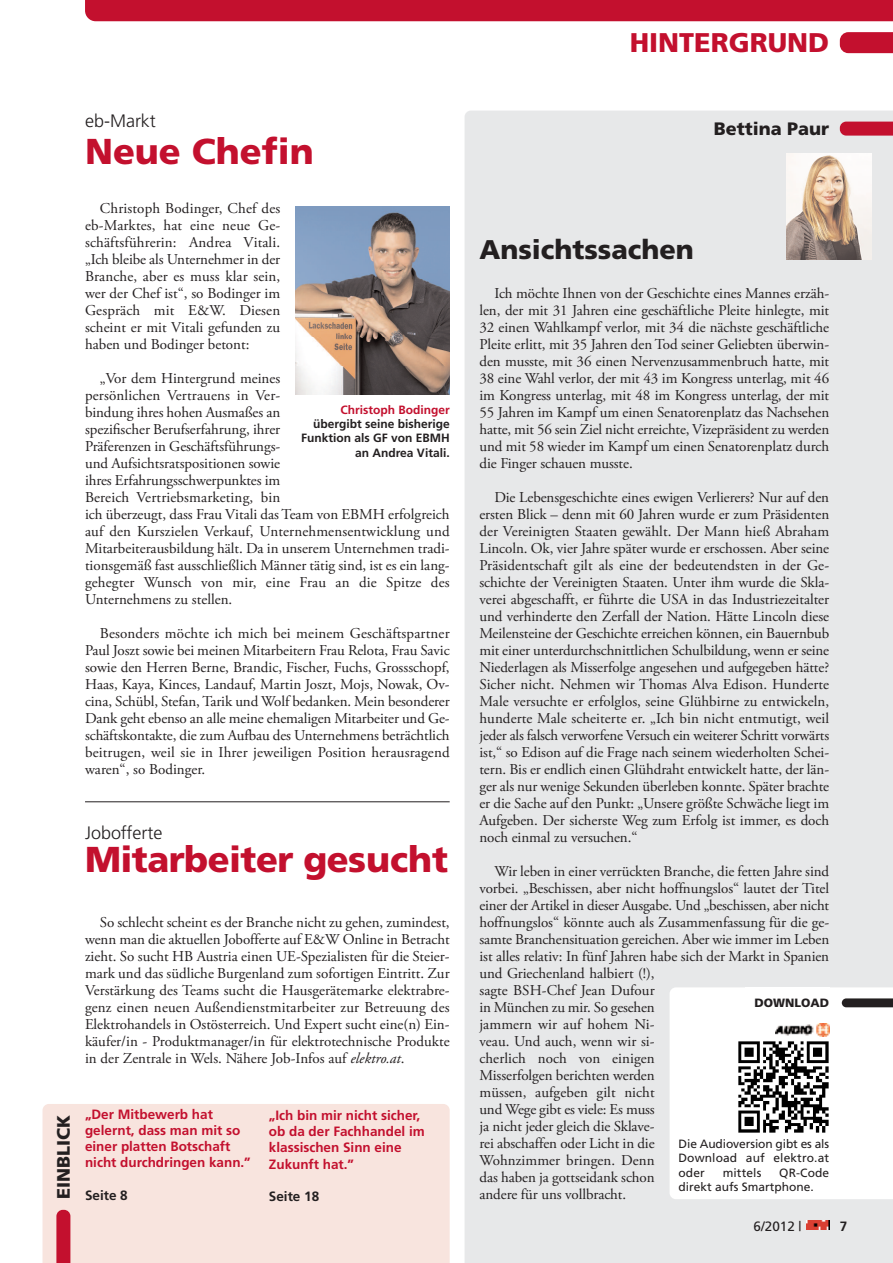
<style>
.page{position:relative;width:893px;height:1263px;background:#fff}
.page>*{position:absolute;margin:0;border:0;box-sizing:border-box;transform-origin:0 0}
.t1{font:900 36px "Frutiger";letter-spacing:-.015em;color:#c3102e}
.t2{font:900 27px "Frutiger";color:#231f20}
.t3{font:900 27px "Frutiger";color:#c3102e}
.t4{font:900 18px "Frutiger";color:#231f20}
.t5{font:300 18px "Frutiger";color:#231f20}
.t6{font:15px/17px "Adobe Garamond Pro";letter-spacing:-.005em;color:#231f20;text-align:justify}
.t7{font:700 13.5px/16.2px "Frutiger";color:#c3102e}
.t8{font:700 13.5px "Frutiger";color:#231f20}
.t9{font:13.5px "Frutiger";color:#231f20}
.t10{font:12px/14.4px "Frutiger";color:#231f20;text-align:justify}
.t11{font:700 12px/14.4px "Frutiger";color:#231f20;text-align:right}
.t12{font:700 12px "Frutiger";color:#c3102e}
.t13{font:900 12px "Frutiger";color:#231f20}
.s1{font-family:"Calibri"}
.s2{font-style:italic}
</style>
<div class="page">
<div style="left:85px;top:0;width:808px;height:21px;background:#c3102e"></div>
<svg style="left:840px;top:32px;width:53px;height:21px"></svg>
<div style="left:465px;top:111px;width:428px;height:1152px;background:#e7e8e9"></div>
<img style="left:787px;top:153px;width:85px;height:106px">
<div style="left:43px;top:1104px;width:407px;height:159px;background:#f8e4de"></div>
<svg style="left:56px;top:1210px;width:14px;height:53px"></svg>
<svg style="left:840px;top:122px;width:53px;height:14px"></svg>
<svg style="left:670px;top:987px;width:223px;height:212px"></svg>
<div style="left:745px;top:987px;width:84px;height:29px;background:#fff"></div>
<svg style="left:842px;top:998px;width:51px;height:9px"></svg>
<img style="left:775px;top:1023px;width:54px;height:13px">
<svg style="left:737px;top:1042px;width:92px;height:90px"></svg>
<img style="left:738px;top:1042px;width:90px;height:90px">
<div style="left:678px;top:1139px;width:151px;height:59px;background:#fff"></div>
<img style="left:295px;top:206px;width:155px;height:189px">
<hr style="left:85px;top:801px;width:365px;height:1px;background:#231f20">
<img style="left:807px;top:1221px;width:22px;height:9px">
<p class="t5" style="left:85px;top:114px;width:72px">eb-Markt</p>
<h1 class="t1" style="left:85px;top:137px;width:230px">Neue Chefin</h1>
<p class="t6" style="left:85px;top:201px;width:197px;text-indent:15px">Christoph Bodinger, Chef des eb-Marktes, hat eine neue Ge&shy;schäftsführerin: Andrea Vitali. „Ich bleibe als Unternehmer in der Branche, aber es muss klar sein, wer der Chef ist“, so Bodinger im Gespräch mit E&amp;W. Diesen scheint er mit Vitali gefunden zu haben und Bodinger betont:</p>
<p class="t6" style="left:85px;top:371px;width:366px;text-align:left;text-indent:15px">„Vor dem Hintergrund meines<br>persönlichen Vertrauens in Ver-<br>bindung ihres hohen Ausmaßes an<br>spezifischer Berufserfahrung, ihrer<br>Präferenzen in Geschäftsführungs-<br>und Aufsichtsratspositionen sowie<br>ihres Erfahrungsschwerpunktes im<br>Bereich Vertriebsmarketing, bin<br>ich überzeugt, dass Frau Vitali das Team von EBMH erfolgreich auf den Kurszielen Verkauf, Unternehmensentwicklung und Mitarbeiterausbildung hält. Da in unserem Unternehmen tradi&shy;tionsgemäß fast ausschließlich Männer tätig sind, ist es ein lang&shy;gehegter Wunsch von mir, eine Frau an die Spitze des Unternehmens zu stellen.</p>
<p class="t6" style="left:85px;top:626px;width:366px;text-indent:15px">Besonders möchte ich mich bei meinem Geschäftspartner Paul Joszt sowie bei meinen Mitarbeitern Frau Relota, Frau Savic sowie den Herren Berne, Brandic, Fischer, Fuchs, Grossschopf, Haas, Kaya, Kinces, Landauf, Martin Joszt, Mojs, Nowak, Ov&shy;cina, Schübl, Stefan, Tarik und Wolf bedanken. Mein besonderer Dank geht ebenso an alle meine ehemaligen Mitarbeiter und Ge&shy;schäftskontakte, die zum Aufbau des Unternehmens beträchtlich beitrugen, weil sie in Ihrer jeweiligen Position herausragend waren“, so Bodinger.</p>
<p class="t12" style="left:340px;top:404px;width:111px">Christoph Bodinger</p>
<p class="t11" style="left:301px;top:417px;width:150px">übergibt seine bisherige<br>Funktion als GF von EBMH an Andrea Vitali.</p>
<p class="t5" style="left:85px;top:825px;width:79px">Jobofferte</p>
<h1 class="t1" style="left:85px;top:845px;width:365px">Mitarbeiter gesucht</h1>
<p class="t6" style="left:85px;top:915px;width:366px;text-indent:15px">So schlecht scheint es der Branche nicht zu gehen, zumindest, wenn man die aktuellen Jobofferte auf E&amp;W Online in Betracht zieht. So sucht HB Austria einen UE-Spezialisten für die Steier&shy;mark und das südliche Burgenland zum sofortigen Eintritt. Zur Verstärkung des Teams sucht die Hausgerätemarke elektrabre&shy;genz einen neuen Außendienstmitarbeiter zur Betreuung des Elektrohandels in Ostösterreich. Und Expert sucht eine(n) Ein&shy;käufer/in - Produktmanager/in fu<span class="s1">̈</span>r elektrotechnische Produkte in der Zentrale in Wels. Nähere Job-Infos auf <span class="s2">elektro.at</span>.</p>
<p class="t4" style="left:56px;top:1199px;width:85px;rotate:-90deg">EINBLICK</p>
<p class="t7" style="left:85px;top:1107px;width:167px">„Der Mitbewerb hat gelernt, dass man mit so einer platten Botschaft nicht durchdringen kann.”</p>
<p class="t8" style="left:85px;top:1189px;width:44px">Seite 8</p>
<p class="t7" style="left:269px;top:1108px;width:157px">„Ich bin mir nicht sicher, ob da der Fachhandel im klassischen Sinn eine<br>Zukunft hat.”</p>
<p class="t8" style="left:269px;top:1191px;width:52px">Seite 18</p>
<h2 class="t3" style="left:630px;top:32px;width:201px">HINTERGRUND</h2>
<p class="t4" style="left:714px;top:121px;width:117px">Bettina Paur</p>
<h2 class="t2" style="left:479px;top:238px;width:216px">Ansichtssachen</h2>
<p class="t6" style="left:479px;top:286px;width:351px;text-indent:15px">Ich möchte Ihnen von der Geschichte eines Mannes erzäh&shy;len, der mit 31 Jahren eine geschäftliche Pleite hinlegte, mit 32 einen Wahlkampf verlor, mit 34 die nächste geschäftliche Pleite erlitt, mit 35 Jahren den Tod seiner Geliebten überwin&shy;den musste, mit 36 einen Nervenzusammenbruch hatte, mit 38 eine Wahl verlor, der mit 43 im Kongress unterlag, mit 46 im Kongress unterlag, mit 48 im Kongress unterlag, der mit 55 Jahren im Kampf um einen Senatorenplatz das Nachsehen hatte, mit 56 sein Ziel nicht erreichte, Vizepräsident zu werden und mit 58 wieder im Kampf um einen Senatorenplatz durch die Finger schauen musste.</p>
<p class="t6" style="left:479px;top:490px;width:351px;text-indent:15px">Die Lebensgeschichte eines ewigen Verlierers? Nur auf den ersten Blick – denn mit 60 Jahren wurde er zum Präsidenten der Vereinigten Staaten gewählt. Der Mann hieß Abraham Lincoln. Ok, vier Jahre später wurde er erschossen. Aber seine Präsidentschaft gilt als eine der bedeutendsten in der Ge&shy;schichte der Vereinigten Staaten. Unter ihm wurde die Skla&shy;verei abgeschafft, er führte die USA in das Industriezeitalter und verhinderte den Zerfall der Nation. Hätte Lincoln diese Meilensteine der Geschichte erreichen können, ein Bauernbub mit einer unterdurchschnittlichen Schulbildung, wenn er seine Niederlagen als Misserfolge angesehen und aufgegeben hätte?<br>Sicher nicht. Nehmen wir Thomas Alva Edison. Hunderte Male versuchte er erfolglos, seine Glühbirne zu entwickeln, hunderte Male scheiterte er. „Ich bin nicht entmutigt, weil jeder als falsch verworfene Versuch ein weiterer Schritt vorwärts ist,“ so Edison auf die Frage nach seinem wiederholten Schei&shy;tern. Bis er endlich einen Glühdraht entwickelt hatte, der län&shy;ger als nur wenige Sekunden überleben konnte. Später brachte er die Sache auf den Punkt: „Unsere größte Schwäche liegt im Aufgeben. Der sicherste Weg zum Erfolg ist immer, es doch noch einmal zu versuchen.“</p>
<p class="t6" style="left:479px;top:864px;width:351px;text-align:left;text-indent:15px">Wir leben in einer verrückten Branche, die fetten Jahre sind vorbei. „Beschissen, aber nicht hoffnungslos“ lautet der Titel einer der Artikel in dieser Ausgabe. Und „beschissen, aber nicht hoffnungslos“ könnte auch als Zusammenfassung für die ge&shy;samte Branchensituation gereichen. Aber wie immer im Leben ist alles relativ: In fünf Jahren habe sich der Markt in Spanien und Griechenland halbiert (!),<br>sagte BSH-Chef Jean Dufour<br>in München zu mir. So gesehen<br>jammern wir auf hohem Ni-<br>veau. Und auch, wenn wir si-<br>cherlich noch von einigen<br>Misserfolgen berichten werden<br>müssen, aufgeben gilt nicht<br>und Wege gibt es viele: Es muss<br>ja nicht jeder gleich die Sklave-<br>rei abschaffen oder Licht in die<br>Wohnzimmer bringen. Denn<br>das haben ja gottseidank schon<br>andere für uns vollbracht.</p>
<p class="t13" style="left:755px;top:998px;width:76px">DOWNLOAD</p>
<p class="t10" style="left:678px;top:1137px;width:152px">Die Audioversion gibt es als Download auf elektro.at oder</p>
<p class="t10" style="left:678px;top:1166px;width:152px;text-indent:101px">QR-Code direkt aufs Smartphone.</p>
<p class="t10" style="left:723px;top:1166px;width:40px">mittels</p>
<p class="t9" style="left:754px;top:1220px;width:49px">6/2012 |</p>
<p class="t8" style="left:840px;top:1220px;width:9px">7</p>
</div>
